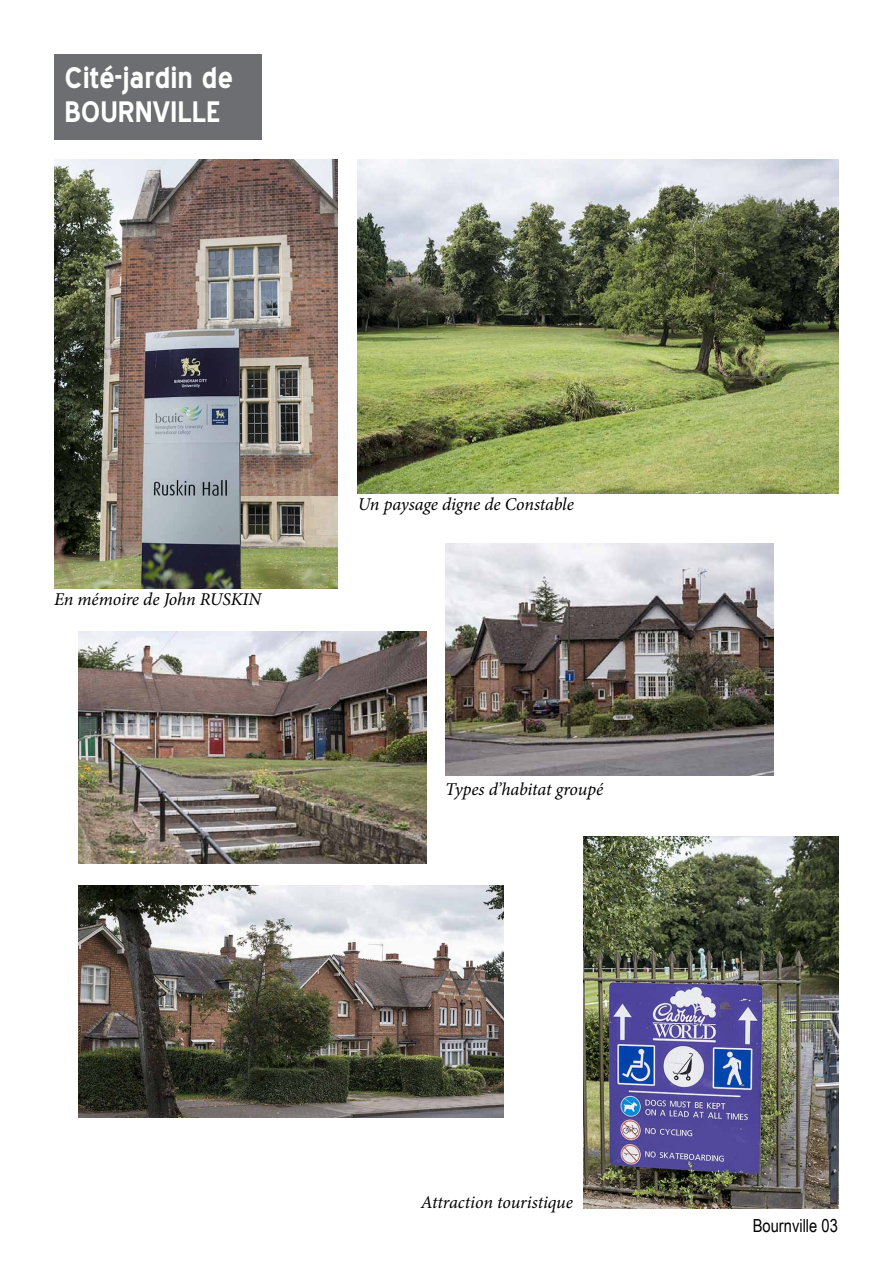
<style>
.page{position:relative;width:893px;height:1263px;background:#fff}
.page>*{position:absolute;margin:0;border:0;box-sizing:border-box;transform-origin:0 0}
.t1{font:700 28.8px/34.5px "Blue Highway";color:#fff}
.t2{font:italic 18px "Minion Pro";letter-spacing:-.01em;color:#000}
.t3{font:18px "Arial Narrow";color:#000}
</style>
<div class="page">
<div style="left:54px;top:54px;width:208px;height:86px;background:#6d6e71"></div>
<img style="left:79px;top:886px;width:424px;height:232px">
<img style="left:79px;top:631px;width:348px;height:232px">
<img style="left:358px;top:159px;width:481px;height:334px">
<img style="left:445px;top:544px;width:328px;height:231px">
<img style="left:54px;top:159px;width:284px;height:430px">
<img style="left:583px;top:836px;width:256px;height:373px">
<p class="t1" style="left:64px;top:60px;width:170px">Cité-jardin de<br>BOURNVILLE</p>
<p class="t2" style="left:54px;top:587px;width:209px">En mémoire de John RUSKIN</p>
<p class="t2" style="left:358px;top:492px;width:217px">Un paysage digne de Constable</p>
<p class="t2" style="left:445px;top:777px;width:159px">Types d’habitat groupé</p>
<p class="t2" style="left:421px;top:1190px;width:154px">Attraction touristique</p>
<p class="t3" style="left:753px;top:1213px;width:87px">Bournville 03</p>
</div>
